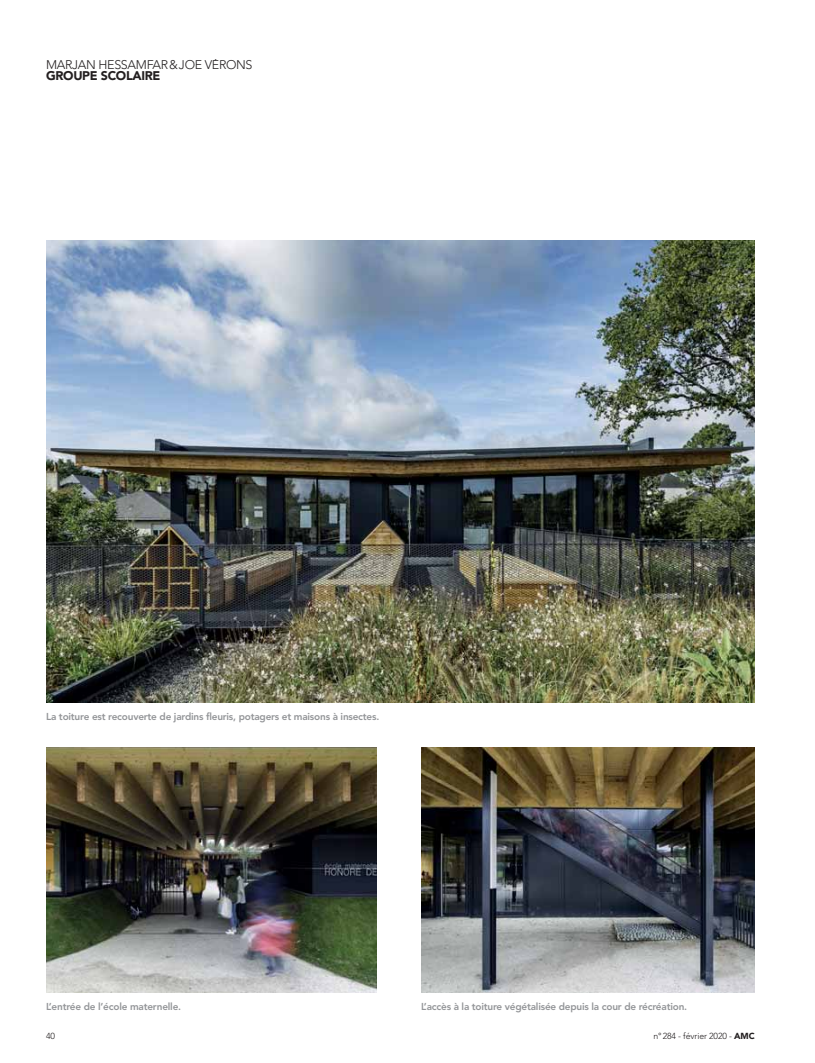
<style>
.page{position:relative;width:815px;height:1063px;background:#fff}
.page>*{position:absolute;margin:0;border:0;box-sizing:border-box;transform-origin:0 0}
.t1{font:12.5px "Avenir LT Std 35 Light AMC";letter-spacing:-.025em;color:#231f20}
.t2{font:12.5px "Avenir LT Std 95 Black AMC";letter-spacing:-.025em;color:#231f20}
.t3{font:10px "Avenir LT Std 85 Heavy AMC";letter-spacing:-.02em;color:#939598}
.t4{font:8.75px "Avenir LT Std 35 Light AMC";letter-spacing:-.01em;color:#231f20}
.s1{font-family:"Avenir LT Std 95 Black AMC"}
</style>
<div class="page">
<img style="left:46px;top:748px;width:330px;height:244px">
<img style="left:421px;top:748px;width:334px;height:244px">
<img style="left:46px;top:241px;width:709px;height:461px">
<p class="t1" style="left:46px;top:57px;width:208px">MARJAN HESSAMFAR &amp; JOE VÉRONS</p>
<p class="t2" style="left:46px;top:69px;width:116px">GROUPE SCOLAIRE</p>
<p class="t3" style="left:46px;top:712px;width:335px">La toiture est recouverte de jardins fleuris, potagers et maisons à insectes.</p>
<p class="t3" style="left:46px;top:1002px;width:137px">L’entrée de l’école maternelle.</p>
<p class="t3" style="left:421px;top:1002px;width:267px">L’accès à la toiture végétalisée depuis la cour de récréation.</p>
<p class="t4" style="left:46px;top:1031px;width:11px">40</p>
<p class="t4" style="left:653px;top:1031px;width:103px">n° 284 - février 2020 - <span class="s1">AMC</span></p>
</div>
